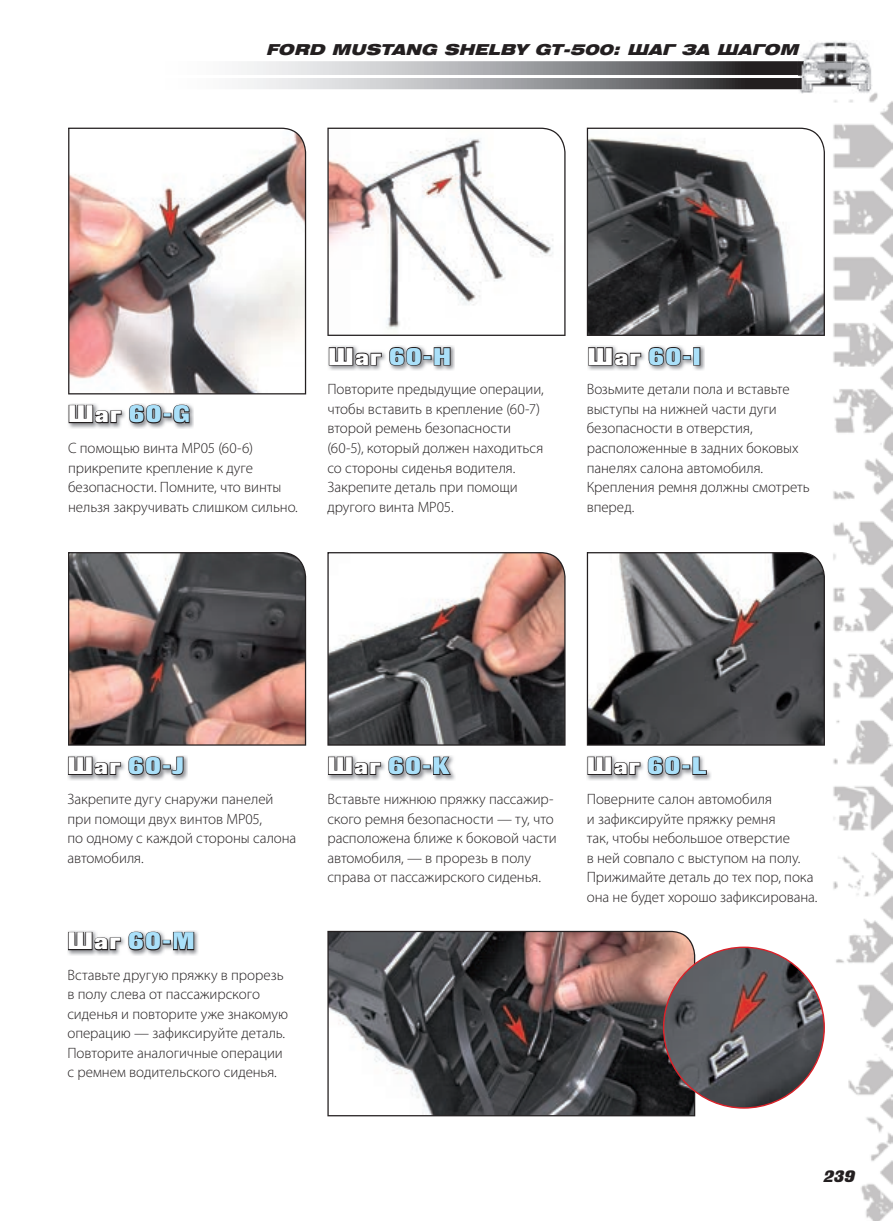
<style>
.page{position:relative;width:893px;height:1221px;background:#fff}
.page>*{position:absolute;margin:0;border:0;box-sizing:border-box;transform-origin:0 0}
.t1{font:24px "Black Grotesk C";letter-spacing:.05em;color:#aae0f9}
.t2{font:italic 16.5px "Black Grotesk C";color:#231f20}
.t3{font:300 15px/19.5px "Myriad Pro";color:#231f20}
.t4{font:italic 15px "Helios Ext Black C";color:#231f20}
.s1{color:#fff}
</style>
<div class="page">
<img style="left:833px;top:92px;width:60px;height:1128px">
<img style="left:798px;top:41px;width:74px;height:53px">
<img style="left:825px;top:84px;width:48px;height:10px">
<img style="left:807px;top:61px;width:44px;height:30px">
<svg style="left:241px;top:61px;width:566px;height:28px"></svg>
<img style="left:68px;top:403px;width:126px;height:25px">
<svg style="left:68px;top:404px;width:54px;height:20px"></svg>
<svg style="left:128px;top:403px;width:62px;height:21px"></svg>
<img style="left:329px;top:345px;width:126px;height:26px">
<svg style="left:328px;top:346px;width:95px;height:21px"></svg>
<div style="left:423px;top:355px;width:9px;height:5px;border:2px solid #231f20"></div>
<svg style="left:433px;top:346px;width:18px;height:20px"></svg>
<img style="left:588px;top:345px;width:117px;height:26px">
<svg style="left:587px;top:346px;width:95px;height:21px"></svg>
<div style="left:683px;top:355px;width:8px;height:5px;border:2px solid #231f20"></div>
<div style="left:693px;top:347px;width:7px;height:18px;border:2px solid #231f20"></div>
<svg style="left:327px;top:128px;width:239px;height:208px"></svg>
<svg style="left:68px;top:128px;width:238px;height:266px"></svg>
<svg style="left:587px;top:128px;width:238px;height:208px"></svg>
<svg style="left:327px;top:930px;width:368px;height:186px;background:#645d5e"></svg>
<svg style="left:663px;top:946px;width:162px;height:162px;background:#736a6d"></svg>
<svg style="left:68px;top:552px;width:238px;height:193px;background:#766361"></svg>
<svg style="left:327px;top:552px;width:239px;height:193px"></svg>
<svg style="left:587px;top:552px;width:238px;height:193px"></svg>
<img style="left:67px;top:756px;width:120px;height:24px">
<svg style="left:67px;top:755px;width:95px;height:21px"></svg>
<div style="left:163px;top:764px;width:8px;height:5px;border:2px solid #231f20"></div>
<svg style="left:171px;top:755px;width:14px;height:20px"></svg>
<img style="left:67px;top:930px;width:131px;height:25px">
<svg style="left:67px;top:930px;width:95px;height:21px"></svg>
<div style="left:163px;top:939px;width:8px;height:5px;border:2px solid #231f20"></div>
<svg style="left:172px;top:931px;width:23px;height:19px"></svg>
<img style="left:327px;top:757px;width:128px;height:23px">
<svg style="left:327px;top:755px;width:95px;height:21px"></svg>
<div style="left:423px;top:764px;width:8px;height:5px;border:2px solid #231f20"></div>
<svg style="left:432px;top:755px;width:20px;height:20px"></svg>
<img style="left:586px;top:758px;width:125px;height:22px">
<svg style="left:587px;top:755px;width:54px;height:21px"></svg>
<svg style="left:647px;top:755px;width:35px;height:21px"></svg>
<div style="left:682px;top:764px;width:8px;height:5px;border:2px solid #231f20"></div>
<svg style="left:692px;top:755px;width:16px;height:20px"></svg>
<p class="t4" style="left:266px;top:40px;width:538px">FORD MUSTANG SHELBY GT-500: ШАГ ЗА ШАГОМ</p>
<h1 class="t1" style="left:68px;top:400px;width:123px"><span class="s1">Шаг</span> 60-G</h1>
<p class="t3" style="left:68px;top:438px;width:231px">С помощью винта MP05 (60-6) прикрепите крепление к дуге безопасности. Помните, что винты нельзя закручивать слишком сильно.</p>
<h1 class="t1" style="left:328px;top:342px;width:124px"><span class="s1">Шаг</span> 60-H</h1>
<p class="t3" style="left:327px;top:379px;width:218px">Повторите предыдущие операции, чтобы вставить в крепление (60-7) второй ремень безопасности (60-5), который должен находиться со стороны сиденья водителя.<br>Закрепите деталь при помощи другого винта MP05.</p>
<h1 class="t1" style="left:588px;top:342px;width:115px"><span class="s1">Шаг</span> 60-I</h1>
<p class="t3" style="left:587px;top:379px;width:225px">Возьмите детали пола и вставьте выступы на нижней части дуги безопасности в отверстия, расположенные в задних боковых панелях салона автомобиля.<br>Крепления ремня должны смотреть вперед.</p>
<h1 class="t1" style="left:67px;top:751px;width:118px"><span class="s1">Шаг</span> 60-J</h1>
<p class="t3" style="left:67px;top:789px;width:230px">Закрепите дугу снаружи панелей при помощи двух винтов MP05,<br>по одному с каждой стороны салона автомобиля.</p>
<h1 class="t1" style="left:67px;top:926px;width:129px"><span class="s1">Шаг</span> 60-M</h1>
<p class="t3" style="left:67px;top:964px;width:222px">Вставьте другую пряжку в прорезь в полу слева от пассажирского сиденья и повторите уже знакомую операцию — зафиксируйте деталь.<br>Повторите аналогичные операции с ремнем водительского сиденья.</p>
<h1 class="t1" style="left:327px;top:751px;width:124px"><span class="s1">Шаг</span> 60-K</h1>
<h1 class="t1" style="left:587px;top:751px;width:121px"><span class="s1">Шаг</span> 60-L</h1>
<p class="t3" style="left:327px;top:789px;width:231px">Вставьте нижнюю пряжку пассажир&shy;ского ремня безопасности — ту, что расположена ближе к боковой части автомобиля, — в прорезь в полу справа от пассажирского сиденья.</p>
<p class="t3" style="left:587px;top:789px;width:232px">Поверните салон автомобиля<br>и зафиксируйте пряжку ремня<br>так, чтобы небольшое отверстие<br>в ней совпало с выступом на полу.<br>Прижимайте деталь до тех пор, пока она не будет хорошо зафиксирована.</p>
<p class="t2" style="left:823px;top:1166px;width:33px">239</p>
</div>
